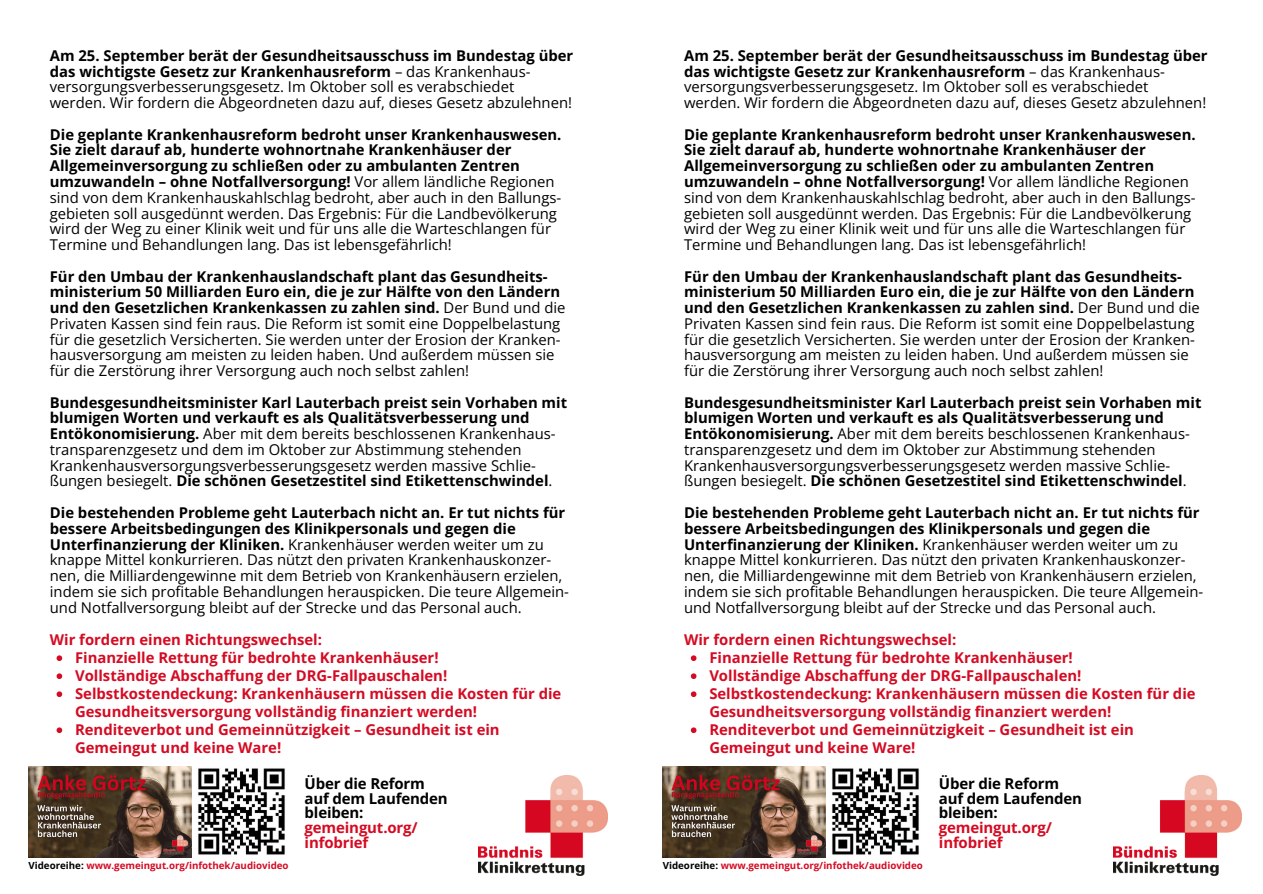
<style>
.page{position:relative;width:1263px;height:894px;background:#fff}
.page>*{position:absolute;margin:0;border:0;box-sizing:border-box;transform-origin:0 0}
.t1{font:700 15px/14.7px "Open Sans";letter-spacing:-.01em;color:#000}
.t2{font:14.85px/15.8px "Open Sans";color:#000}
.t3{font:700 14.85px/15.8px "Open Sans";color:#000}
.t4{font:700 14.85px/18px "Open Sans";color:#d40b23}
.t5{font:700 9.75px "Open Sans";color:#d40b23}
.s1{font-weight:700}
.s2{font-weight:400}
.s3{color:#d40b23}
.s4{color:#000}
</style>
<div class="page">
<svg style="left:691px;top:655px;width:5px;height:5px"></svg>
<svg style="left:691px;top:673px;width:5px;height:5px"></svg>
<svg style="left:691px;top:691px;width:5px;height:5px"></svg>
<svg style="left:691px;top:727px;width:5px;height:5px"></svg>
<img style="left:663px;top:766px;width:163px;height:91px">
<img style="left:832px;top:768px;width:87px;height:87px">
<img style="left:1113px;top:775px;width:128px;height:100px">
<svg style="left:57px;top:655px;width:5px;height:5px"></svg>
<svg style="left:57px;top:673px;width:5px;height:5px"></svg>
<svg style="left:57px;top:691px;width:5px;height:5px"></svg>
<svg style="left:57px;top:727px;width:5px;height:5px"></svg>
<img style="left:28px;top:766px;width:164px;height:91px">
<img style="left:198px;top:768px;width:87px;height:87px">
<img style="left:479px;top:775px;width:128px;height:100px">
<h1 class="t2" style="left:50px;top:47px;width:525px"><span class="s1">Am 25. September berät der Gesundheitsausschuss im Bundestag über das wichtigste Gesetz zur Krankenhausreform</span> – das Krankenhaus&shy;versorgungsverbesserungsgesetz. Im Oktober soll es verabschiedet werden. Wir fordern die Abgeordneten dazu auf, dieses Gesetz abzulehnen!</h1>
<p class="t2" style="left:50px;top:126px;width:513px"><span class="s1">Die geplante Krankenhausreform bedroht unser Krankenhauswesen.<br>Sie zielt darauf ab, hunderte wohnortnahe Krankenhäuser der Allgemeinversorgung zu schließen oder zu ambulanten Zentren umzuwandeln – ohne Notfallversorgung!</span> Vor allem ländliche Regionen sind von dem Krankenhauskahlschlag bedroht, aber auch in den Ballungs&shy;gebieten soll ausgedünnt werden. Das Ergebnis: Für die Landbevölkerung wird der Weg zu einer Klinik weit und für uns alle die Warteschlangen für Termine und Behandlungen lang. Das ist lebensgefährlich!</p>
<p class="t2" style="left:50px;top:268px;width:517px"><span class="s1">Für den Umbau der Krankenhauslandschaft plant das Gesundheits&shy;ministerium 50 Milliarden Euro ein, die je zur Hälfte von den Ländern und den Gesetzlichen Krankenkassen zu zahlen sind.</span> Der Bund und die Privaten Kassen sind fein raus. Die Reform ist somit eine Doppelbelastung für die gesetzlich Versicherten. Sie werden unter der Erosion der Kranken&shy;hausversorgung am meisten zu leiden haben. Und außerdem müssen sie für die Zerstörung ihrer Versorgung auch noch selbst zahlen!</p>
<p class="t3" style="left:50px;top:394px;width:519px">Bundesgesundheitsminister Karl Lauterbach preist sein Vorhaben mit blumigen Worten und verkauft es als Qualitätsverbesserung und Entökonomisierung. <span class="s2">Aber mit dem bereits beschlossenen Krankenhaus&shy;transparenzgesetz und dem im Oktober zur Abstimmung stehenden Krankenhausversorgungsverbesserungsgesetz werden massive Schlie&shy;ßungen besiegelt.</span> Die schönen Gesetzestitel sind Etikettenschwindel<span class="s2">.</span></p>
<p class="t2" style="left:50px;top:504px;width:521px"><span class="s1">Die bestehenden Probleme geht Lauterbach nicht an. Er tut nichts für bessere Arbeitsbedingungen des Klinikpersonals und gegen die Unterfinanzierung der Kliniken.</span> Krankenhäuser werden weiter um zu knappe Mittel konkurrieren. Das nützt den privaten Krankenhauskonzer&shy;nen, die Milliardengewinne mit dem Betrieb von Krankenhäusern erzielen, indem sie sich profitable Behandlungen herauspicken. Die teure Allgemein&shy;und Notfallversorgung bleibt auf der Strecke und das Personal auch.</p>
<p class="t4" style="left:50px;top:630px;width:274px">Wir fordern einen Richtungswechsel:</p>
<p class="t4" style="left:75px;top:648px;width:365px">Finanzielle Rettung für bedrohte Krankenhäuser!</p>
<p class="t4" style="left:75px;top:666px;width:374px">Vollständige Abschaffung der DRG-Fallpauschalen!</p>
<p class="t4" style="left:75px;top:684px;width:488px">Selbstkostendeckung: Krankenhäusern müssen die Kosten für die<br>Gesundheitsversorgung vollständig finanziert werden!</p>
<p class="t4" style="left:75px;top:720px;width:426px">Renditeverbot und Gemeinnützigkeit – Gesundheit ist ein<br>Gemeingut und keine Ware!</p>
<p class="t1" style="left:305px;top:775px;width:145px">Über die Reform auf dem Laufenden bleiben: <span class="s3">gemeingut.org/ infobrief</span></p>
<h1 class="t5" style="left:28px;top:858px;width:262px"><span class="s4">Videoreihe:</span> www.gemeingut.org/infothek/audiovideo</h1>
<h2 class="t2" style="left:684px;top:47px;width:525px"><span class="s1">Am 25. September berät der Gesundheitsausschuss im Bundestag über das wichtigste Gesetz zur Krankenhausreform</span> – das Krankenhaus&shy;versorgungsverbesserungsgesetz. Im Oktober soll es verabschiedet werden. Wir fordern die Abgeordneten dazu auf, dieses Gesetz abzulehnen!</h2>
<h2 class="t2" style="left:684px;top:126px;width:513px"><span class="s1">Die geplante Krankenhausreform bedroht unser Krankenhauswesen.<br>Sie zielt darauf ab, hunderte wohnortnahe Krankenhäuser der Allgemeinversorgung zu schließen oder zu ambulanten Zentren umzuwandeln – ohne Notfallversorgung!</span> Vor allem ländliche Regionen sind von dem Krankenhauskahlschlag bedroht, aber auch in den Ballungs&shy;gebieten soll ausgedünnt werden. Das Ergebnis: Für die Landbevölkerung wird der Weg zu einer Klinik weit und für uns alle die Warteschlangen für Termine und Behandlungen lang. Das ist lebensgefährlich!</h2>
<h2 class="t2" style="left:684px;top:268px;width:517px"><span class="s1">Für den Umbau der Krankenhauslandschaft plant das Gesundheits&shy;ministerium 50 Milliarden Euro ein, die je zur Hälfte von den Ländern und den Gesetzlichen Krankenkassen zu zahlen sind.</span> Der Bund und die Privaten Kassen sind fein raus. Die Reform ist somit eine Doppelbelastung für die gesetzlich Versicherten. Sie werden unter der Erosion der Kranken&shy;hausversorgung am meisten zu leiden haben. Und außerdem müssen sie für die Zerstörung ihrer Versorgung auch noch selbst zahlen!</h2>
<h2 class="t3" style="left:684px;top:394px;width:519px">Bundesgesundheitsminister Karl Lauterbach preist sein Vorhaben mit blumigen Worten und verkauft es als Qualitätsverbesserung und Entökonomisierung. <span class="s2">Aber mit dem bereits beschlossenen Krankenhaus&shy;transparenzgesetz und dem im Oktober zur Abstimmung stehenden Krankenhausversorgungsverbesserungsgesetz werden massive Schlie&shy;ßungen besiegelt.</span> Die schönen Gesetzestitel sind Etikettenschwindel<span class="s2">.</span></h2>
<h2 class="t2" style="left:684px;top:504px;width:521px"><span class="s1">Die bestehenden Probleme geht Lauterbach nicht an. Er tut nichts für bessere Arbeitsbedingungen des Klinikpersonals und gegen die Unterfinanzierung der Kliniken.</span> Krankenhäuser werden weiter um zu knappe Mittel konkurrieren. Das nützt den privaten Krankenhauskonzer&shy;nen, die Milliardengewinne mit dem Betrieb von Krankenhäusern erzielen, indem sie sich profitable Behandlungen herauspicken. Die teure Allgemein&shy;und Notfallversorgung bleibt auf der Strecke und das Personal auch.</h2>
<h1 class="t4" style="left:684px;top:630px;width:274px">Wir fordern einen Richtungswechsel:</h1>
<p class="t4" style="left:709px;top:648px;width:365px">Finanzielle Rettung für bedrohte Krankenhäuser!</p>
<p class="t4" style="left:709px;top:666px;width:374px">Vollständige Abschaffung der DRG-Fallpauschalen!</p>
<p class="t4" style="left:709px;top:684px;width:488px">Selbstkostendeckung: Krankenhäusern müssen die Kosten für die<br>Gesundheitsversorgung vollständig finanziert werden!</p>
<p class="t4" style="left:709px;top:720px;width:426px">Renditeverbot und Gemeinnützigkeit – Gesundheit ist ein<br>Gemeingut und keine Ware!</p>
<h2 class="t1" style="left:939px;top:775px;width:145px">Über die Reform auf dem Laufenden bleiben: <span class="s3">gemeingut.org/ infobrief</span></h2>
<h2 class="t5" style="left:663px;top:858px;width:262px"><span class="s4">Videoreihe:</span> www.gemeingut.org/infothek/audiovideo</h2>
</div>
